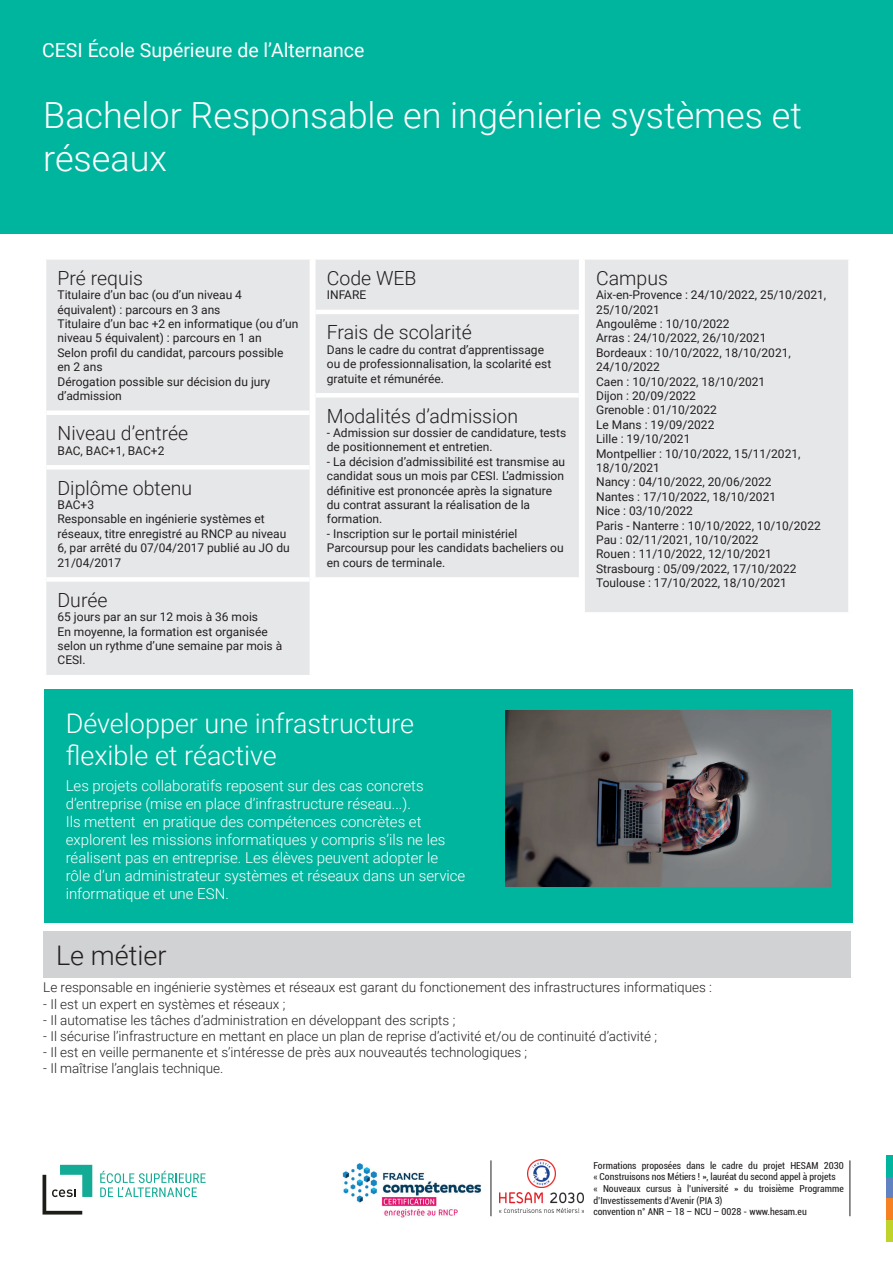
<style>
.page{position:relative;width:893px;height:1263px;background:#fff}
.page>*{position:absolute;margin:0;border:0;box-sizing:border-box;transform-origin:0 0}
.t1{font:300 36px/43.2px "Roboto";color:#fff}
.t2{font:300 27px/32.4px "Roboto";color:#fff}
.t3{font:300 27px "Roboto";color:#231f20}
.t4{font:300 19.5px "Roboto";color:#231f20}
.t5{font:19.5px "Roboto";color:#fff}
.t6{font:300 15px/18px "Roboto";color:#fff}
.t7{font:300 13.5px "Roboto";color:#231f20}
.t8{font:12px/14.4px "Roboto";color:#231f20}
.t9{font:condensed 9.6px/11.6px "Roboto";color:#231f20}
.t10{font:condensed 9.6px "Roboto";letter-spacing:.025em;color:#231f20}
</style>
<div class="page">
<div style="left:1px;top:0;width:892px;height:234px;background:#00b59e"></div>
<div style="left:46px;top:260px;width:264px;height:415px;background:#e6e7e9"></div>
<div style="left:46px;top:410px;width:264px;height:5px;background:#fff"></div>
<hr style="left:46px;top:465px;width:264px;height:4px;background:#fff">
<div style="left:46px;top:577px;width:264px;height:5px;background:#fff"></div>
<div style="left:316px;top:260px;width:263px;height:317px;background:#e6e7e9"></div>
<hr style="left:316px;top:393px;width:263px;height:4px;background:#fff">
<hr style="left:316px;top:310px;width:263px;height:4px;background:#fff">
<div style="left:583px;top:257px;width:267px;height:357px;background:#e6e7e9"></div>
<hr style="left:582px;top:260px;width:3px;height:352px;background:#fff">
<hr style="left:848px;top:260px;width:3px;height:352px;background:#fff">
<div style="left:582px;top:255px;width:269px;height:5px;background:#fff"></div>
<div style="left:582px;top:612px;width:269px;height:5px;background:#fff"></div>
<div style="left:44px;top:689px;width:809px;height:234px;background:#00b59e"></div>
<img style="left:505px;top:710px;width:326px;height:177px">
<div style="left:43px;top:931px;width:808px;height:47px;background:#d1d2d4"></div>
<hr style="left:491px;top:1161px;width:1px;height:55px;background:#231f20">
<svg style="left:43px;top:1165px;width:49px;height:49px"></svg>
<svg style="left:100px;top:1171px;width:106px;height:26px"></svg>
<div style="left:886px;top:1220px;width:7px;height:21px;background:#c0d32b"></div>
<div style="left:886px;top:1198px;width:7px;height:22px;background:#f58122"></div>
<div style="left:886px;top:1176px;width:7px;height:22px;background:#6182c1"></div>
<div style="left:886px;top:1155px;width:7px;height:21px;background:#00b59e"></div>
<img style="left:342px;top:1163px;width:139px;height:55px">
<img style="left:528px;top:1159px;width:28px;height:28px">
<img style="left:500px;top:1192px;width:84px;height:21px">
<hr style="left:850px;top:1161px;width:1px;height:55px;background:#231f20">
<h3 class="t5" style="left:42px;top:42px;width:324px">CESI École Supérieure de l’Alternance</h3>
<h1 class="t1" style="left:43px;top:96px;width:760px">Bachelor Responsable en ingénierie systèmes et réseaux</h1>
<h3 class="t4" style="left:58px;top:269px;width:87px">Pré requis</h3>
<p class="t8" style="left:58px;top:289px;width:242px">Titulaire d’un bac (ou d’un niveau 4 équivalent) : parcours en 3 ans<br>Titulaire d’un bac +2 en informatique (ou d’un niveau 5 équivalent) : parcours en 1 an<br>Selon profil du candidat, parcours possible en 2 ans<br>Dérogation possible sur décision du jury d’admission</p>
<h3 class="t4" style="left:58px;top:425px;width:132px">Niveau d’entrée</h3>
<p class="t8" style="left:58px;top:443px;width:108px">BAC, BAC+1, BAC+2</p>
<h3 class="t4" style="left:58px;top:479px;width:136px">Diplôme obtenu</h3>
<p class="t8" style="left:58px;top:498px;width:234px">BAC+3<br>Responsable en ingénierie systèmes et réseaux, titre enregistré au RNCP au niveau<br>6, par arrêté du 07/04/2017 publié au JO du<br>21/04/2017</p>
<h3 class="t4" style="left:58px;top:591px;width:52px">Durée</h3>
<p class="t8" style="left:58px;top:611px;width:226px">65 jours par an sur 12 mois à 36 mois<br>En moyenne, la formation est organisée selon un rythme d’une semaine par mois à<br>CESI.</p>
<h3 class="t4" style="left:327px;top:269px;width:91px">Code WEB</h3>
<p class="t8" style="left:327px;top:287px;width:41px">INFARE</p>
<h3 class="t4" style="left:327px;top:324px;width:146px">Frais de scolarité</h3>
<p class="t8" style="left:327px;top:343px;width:226px">Dans le cadre du contrat d’apprentissage ou de professionnalisation, la scolarité est gratuite et rémunérée.</p>
<h3 class="t4" style="left:327px;top:407px;width:193px">Modalités d’admission</h3>
<p class="t8" style="left:327px;top:425px;width:241px">- Admission sur dossier de candidature, tests de positionnement et entretien.</p>
<p class="t8" style="left:327px;top:455px;width:240px">- La décision d’admissibilité est transmise au candidat sous un mois par CESI. L’admission définitive est prononcée après la signature du contrat assurant la réalisation de la formation.</p>
<p class="t8" style="left:327px;top:527px;width:238px">- Inscription sur le portail ministériel<br>Parcoursup pour les candidats bacheliers ou en cours de terminale.</p>
<h2 class="t2" style="left:66px;top:709px;width:350px">Développer une infrastructure flexible et réactive</h2>
<p class="t6" style="left:66px;top:778px;width:401px">Les projets collaboratifs reposent sur des cas concrets d’entreprise (mise en place d’infrastructure réseau...).<br>Ils mettent en pratique des compétences concrètes et explorent les missions informatiques y compris s’ils ne les réalisent pas en entreprise. Les élèves peuvent adopter le rôle d’un administrateur systèmes et réseaux dans un service informatique et une ESN.</p>
<h2 class="t3" style="left:56px;top:943px;width:112px">Le métier</h2>
<h3 class="t4" style="left:596px;top:269px;width:73px">Campus</h3>
<p class="t8" style="left:596px;top:287px;width:232px">Aix-en-Provence : 24/10/2022, 25/10/2021,<br>25/10/2021<br>Angoulême : 10/10/2022<br>Arras : 24/10/2022, 26/10/2021<br>Bordeaux : 10/10/2022, 18/10/2021,<br>24/10/2022<br>Caen : 10/10/2022, 18/10/2021<br>Dijon : 20/09/2022<br>Grenoble : 01/10/2022<br>Le Mans : 19/09/2022<br>Lille : 19/10/2021<br>Montpellier : 10/10/2022, 15/11/2021,<br>18/10/2021<br>Nancy : 04/10/2022, 20/06/2022<br>Nantes : 17/10/2022, 18/10/2021<br>Nice : 03/10/2022<br>Paris - Nanterre : 10/10/2022, 10/10/2022<br>Pau : 02/11/2021, 10/10/2022<br>Rouen : 11/10/2022, 12/10/2021<br>Strasbourg : 05/09/2022, 17/10/2022<br>Toulouse : 17/10/2022, 18/10/2021</p>
<p class="t7" style="left:43px;top:978px;width:670px">Le responsable en ingénierie systèmes et réseaux est garant du fonctionement des infrastructures informatiques :</p>
<p class="t7" style="left:43px;top:994px;width:244px">- Il est un expert en systèmes et réseaux ;</p>
<p class="t7" style="left:43px;top:1010px;width:414px">- Il automatise les tâches d’administration en développant des scripts ;</p>
<p class="t7" style="left:43px;top:1027px;width:615px">- Il sécurise l’infrastructure en mettant en place un plan de reprise d’activité et/ou de continuité d’activité ;</p>
<p class="t7" style="left:43px;top:1043px;width:485px">- Il est en veille permanente et s’intéresse de près aux nouveautés technologiques ;</p>
<p class="t7" style="left:43px;top:1059px;width:182px">- Il maîtrise l’anglais technique.</p>
<p class="t9" style="left:593px;top:1160px;width:252px">Formations proposées dans le cadre du projet HESAM 2030 « Construisons nos Métiers ! », lauréat du second appel à projets<br>« Nouveaux cursus à l’université » du troisième Programme d’Investissements d’Avenir (PIA 3)<br>convention n° ANR – 18 – NCU – 0028 - www.hesam.eu</p>
<p class="t10" style="left:734px;top:1184px;width:97px">ecole-alternance.cesi.fr</p>
</div>
